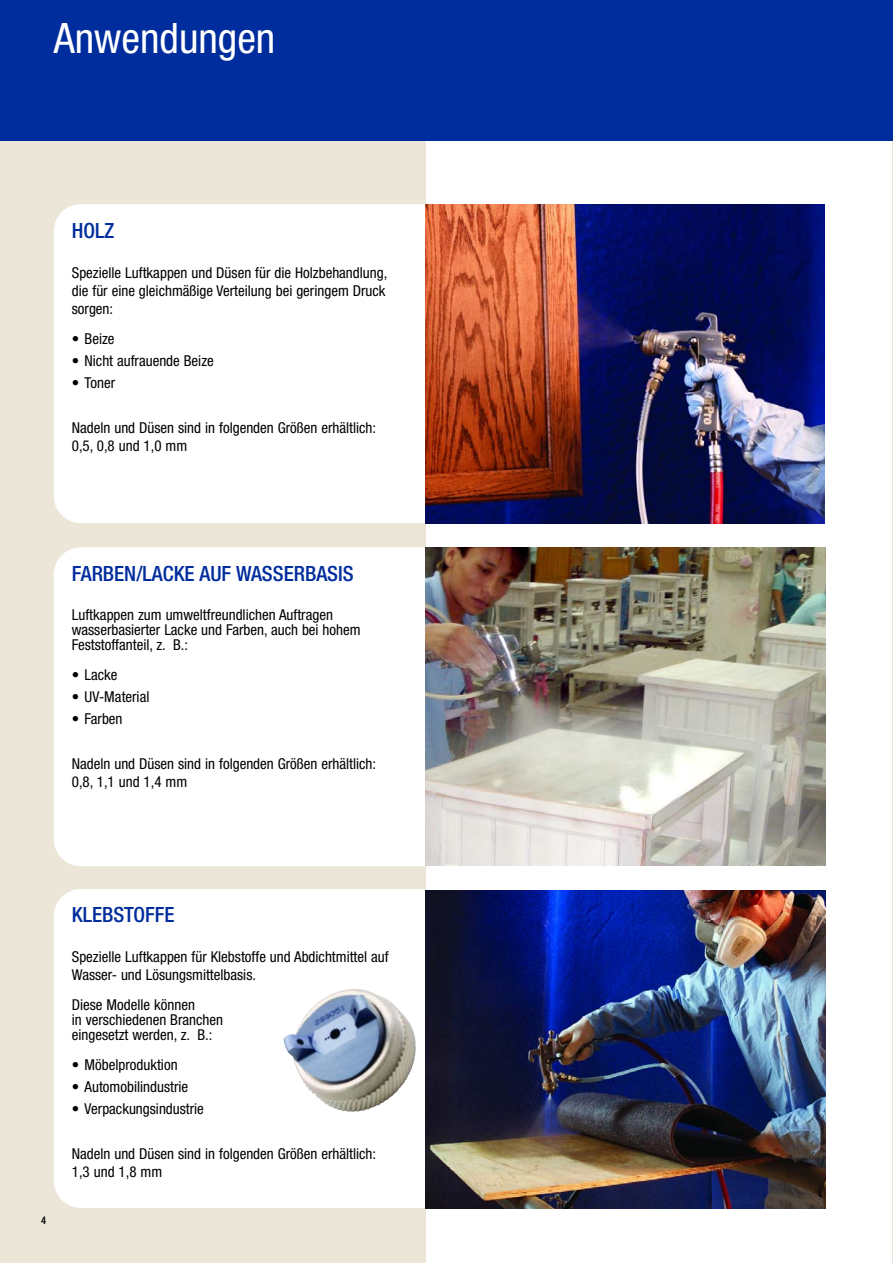
<style>
.page{position:relative;width:893px;height:1263px;background:#fff}
.page>*{position:absolute;margin:0;border:0;box-sizing:border-box;transform-origin:0 0}
.t1{font:condensed 42px "Helvetica Neue LT Std";color:#fff}
.t2{font:500 condensed 21px "Helvetica Neue LT Std";color:#002d9d}
.t3{font:condensed 15px/18px "Helvetica Neue LT Std";color:#000}
.t4{font:500 condensed 10.5px "Helvetica Neue LT Std";color:#000}
</style>
<div class="page">
<div style="left:0;top:133px;width:425px;height:1130px;background:#ebe6d7"></div>
<div style="left:0;top:0;width:893px;height:140px;background:#002d9d"></div>
<div style="left:54px;top:204px;width:371px;height:319px;background:#fff"></div>
<img style="left:425px;top:204px;width:400px;height:319px">
<div style="left:54px;top:547px;width:371px;height:319px;background:#fff"></div>
<div style="left:54px;top:889px;width:371px;height:319px;background:#fff"></div>
<img style="left:425px;top:890px;width:400px;height:319px">
<img style="left:425px;top:547px;width:400px;height:319px">
<img style="left:283px;top:986px;width:133px;height:127px">
<h1 class="t1" style="left:54px;top:23px;width:223px">Anwendungen</h1>
<h2 class="t2" style="left:72px;top:223px;width:44px">HOLZ</h2>
<p class="t3" style="left:72px;top:264px;width:317px;text-align:justify">Spezielle Luftkappen und Düsen für die Holzbehandlung, die für eine gleichmäßige Verteilung bei geringem Druck sorgen:</p>
<p class="t3" style="left:72px;top:330px;width:44px">• Beize</p>
<p class="t3" style="left:72px;top:353px;width:144px">• Nicht aufrauende Beize</p>
<p class="t3" style="left:72px;top:375px;width:45px">• Toner</p>
<p class="t3" style="left:72px;top:419px;width:306px">Nadeln und Düsen sind in folgenden Größen erhältlich:<br>0,5, 0,8 und 1,0 mm</p>
<h2 class="t2" style="left:72px;top:566px;width:283px">FARBEN/LACKE AUF WASSERBASIS</h2>
<p class="t3" style="left:72px;top:608px;width:290px;line-height:15px">Luftkappen zum umweltfreundlichen Auftragen wasserbasierter Lacke und Farben, auch bei hohem<br>Feststoffanteil, z. B.:</p>
<p class="t3" style="left:72px;top:667px;width:47px">• Lacke</p>
<p class="t3" style="left:72px;top:689px;width:79px">• UV-Material</p>
<p class="t3" style="left:72px;top:711px;width:52px">• Farben</p>
<p class="t3" style="left:72px;top:756px;width:306px">Nadeln und Düsen sind in folgenden Größen erhältlich:<br>0,8, 1,1 und 1,4 mm</p>
<p class="t4" style="left:41px;top:1216px;width:7px">4</p>
<h2 class="t2" style="left:72px;top:907px;width:104px">KLEBSTOFFE</h2>
<p class="t3" style="left:72px;top:949px;width:318px">Spezielle Luftkappen für Klebstoffe und Abdichtmittel auf<br>Wasser- und Lösungsmittelbasis.</p>
<p class="t3" style="left:72px;top:999px;width:153px;line-height:15px">Diese Modelle können<br>in verschiedenen Branchen eingesetzt werden, z. B.:</p>
<p class="t3" style="left:72px;top:1057px;width:107px">• Möbelproduktion</p>
<p class="t3" style="left:72px;top:1079px;width:118px">• Automobilindustrie</p>
<p class="t3" style="left:72px;top:1101px;width:134px">• Verpackungsindustrie</p>
<p class="t3" style="left:72px;top:1146px;width:306px">Nadeln und Düsen sind in folgenden Größen erhältlich:<br>1,3 und 1,8 mm</p>
</div>
